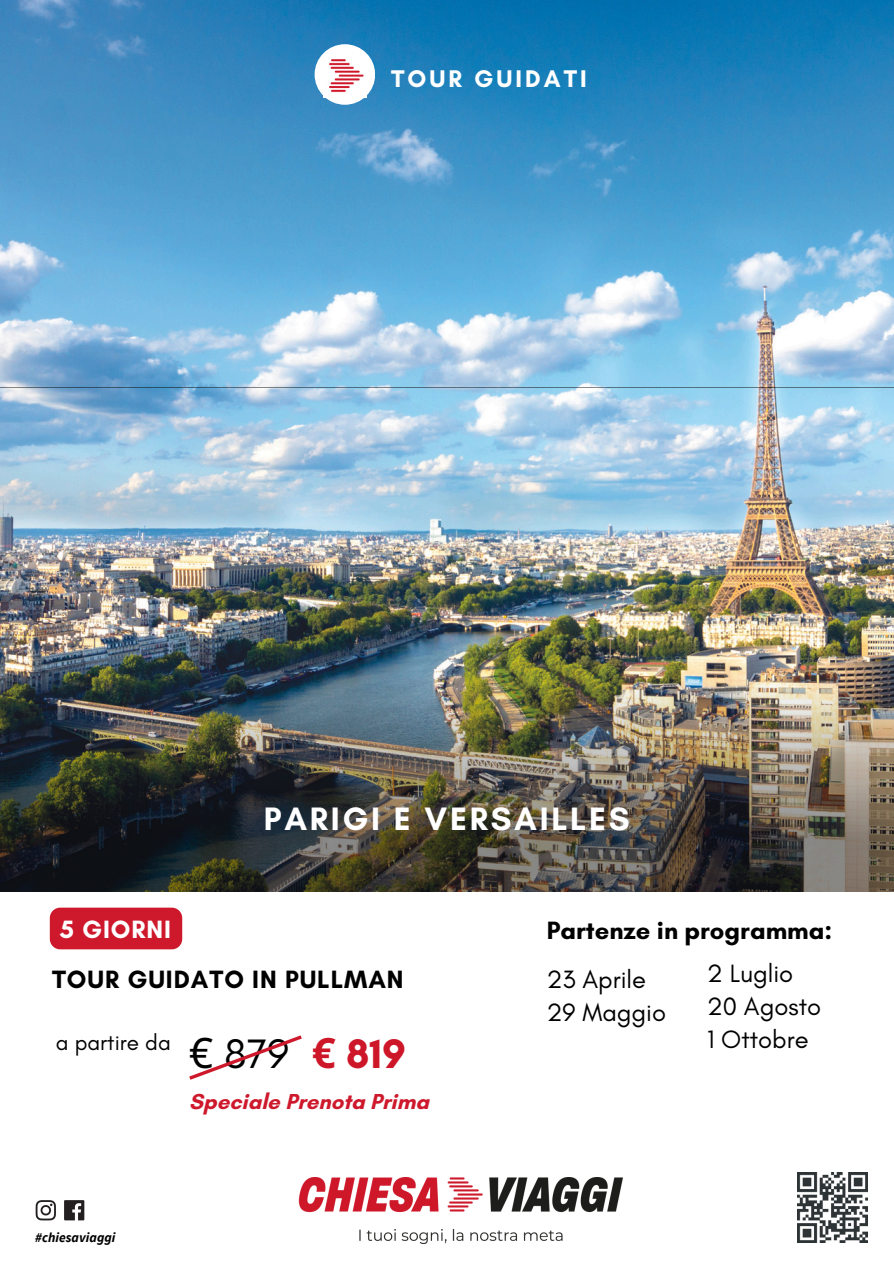
<style>
.page{position:relative;width:894px;height:1264px;background:#fff}
.page>*{position:absolute;margin:0;border:0;box-sizing:border-box;transform-origin:0 0}
.t1{font:42px "Glacial Indifference";color:#000}
.t2{font:700 33px "Glacial Indifference";letter-spacing:.085em;color:#fff}
.t3{font:25.5px/32.7px "Glacial Indifference";color:#000}
.t4{font:700 25.5px "Glacial Indifference";letter-spacing:.02em;color:#000}
.t5{font:700 25.5px "Glacial Indifference";color:#000}
.t6{font:700 25.5px "Glacial Indifference";letter-spacing:.035em;color:#fff}
.t7{font:700 24.6px "Glacial Indifference";letter-spacing:.125em;color:#fff}
.t8{font:22.5px "Glacial Indifference";color:#000}
.t9{font:700 22.05px "Glacial Indifference";color:#ce192c}
.t10{font:italic 700 13.5px "Source Sans Pro";letter-spacing:.005em;color:#000}
.s1{font-family:"Noto Sans"}
.s2{font-family:"Noto Sans";font-weight:700;color:#cd1729}
.s3{font-weight:700;color:#cd1729}
</style>
<div class="page">
<img style="left:0;top:0;width:893px;height:387px">
<img style="left:0;top:387px;width:893px;height:504px">
<div style="left:314px;top:44px;width:61px;height:61px;background:#fff;border-radius:50%"></div>
<img style="left:329px;top:59px;width:35px;height:33px">
<img style="left:298px;top:1177px;width:324px;height:65px">
<img style="left:797px;top:1172px;width:70px;height:70px">
<img style="left:35px;top:1200px;width:50px;height:21px">
<div style="left:50px;top:907px;width:132px;height:42px;background:#ce192c"></div>
<svg style="left:189px;top:1035px;width:113px;height:45px"></svg>
<p class="t7" style="left:391px;top:63px;width:197px">TOUR GUIDATI</p>
<p class="t2" style="left:264px;top:798px;width:367px">PARIGI E VERSAILLES</p>
<h3 class="t6" style="left:60px;top:913px;width:112px">5 GIORNI</h3>
<p class="t4" style="left:52px;top:964px;width:353px">TOUR GUIDATO IN PULLMAN</p>
<p class="t8" style="left:56px;top:1028px;width:117px">a partire da</p>
<p class="t1" style="left:189px;top:1027px;width:218px"><span class="s1">€</span> 879 <span class="s2">€</span> <span class="s3">819</span></p>
<p class="t9" style="left:189px;top:1087px;width:241px">Speciale Prenota Prima</p>
<h2 class="t10" style="left:35px;top:1228px;width:82px">#chiesaviaggi</h2>
<h3 class="t5" style="left:546px;top:914px;width:287px">Partenze in programma:</h3>
<h3 class="t3" style="left:546px;top:962px;width:121px">23 Aprile<br>29 Maggio</h3>
<p class="t3" style="left:707px;top:957px;width:115px">2 Luglio<br>20 Agosto<br>1 Ottobre</p>
</div>
